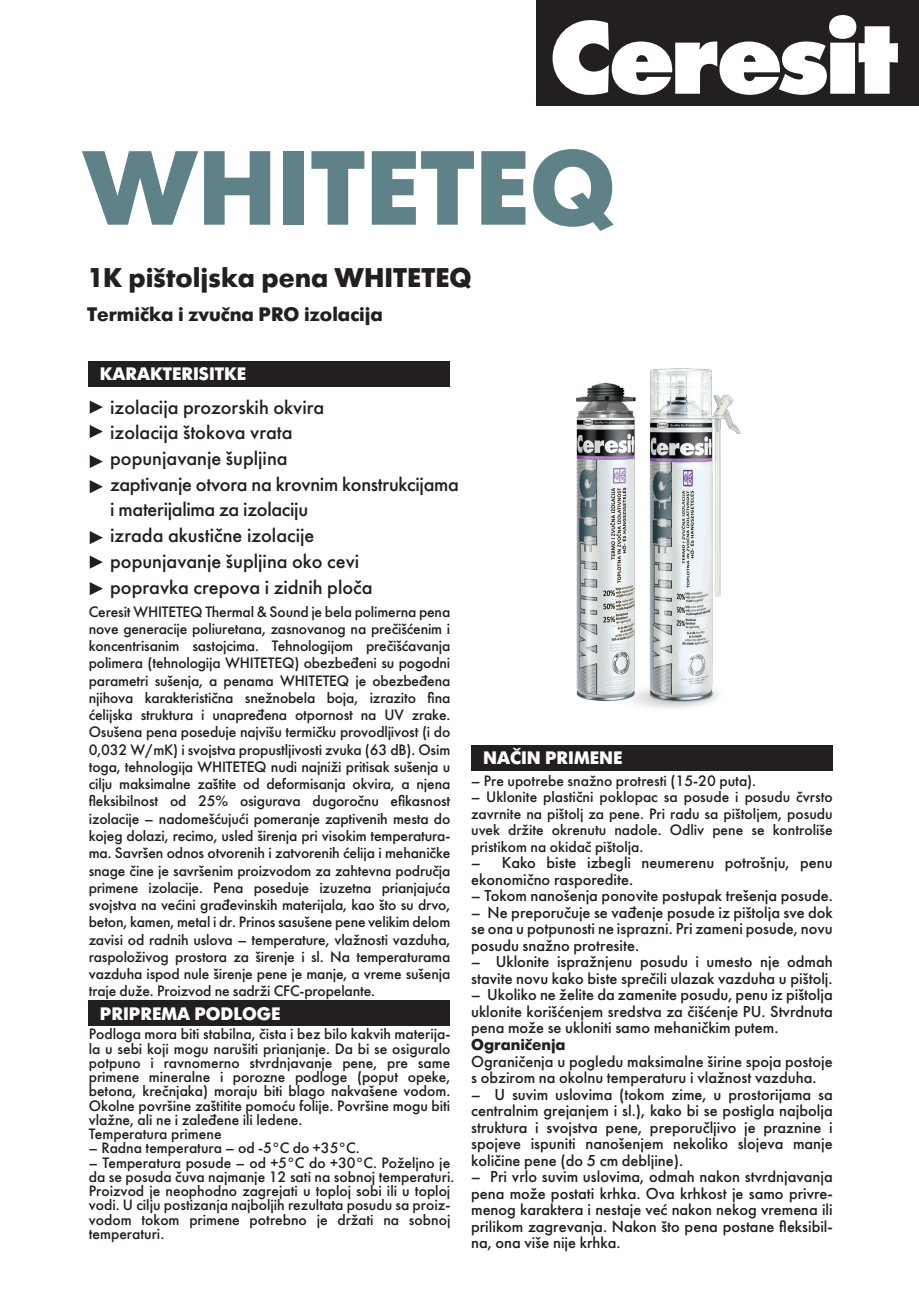
<style>
.page{position:relative;width:919px;height:1289px;background:#fff}
.page>*{position:absolute;margin:0;border:0;box-sizing:border-box;transform-origin:0 0}
.t1{font:700 105px "Futuris TT";color:#5f8288}
.t2{font:700 27px "Futura Futuris";color:#231f20}
.t3{font:19.5px/25.7px "Futura Futuris";color:#231f20}
.t4{font:700 19.5px "Futura Futuris";color:#231f20}
.t5{font:700 18px "Futura Futuris";color:#fff}
.t6{font:15.75px/16.5px "Futura Futuris";color:#231f20;text-align:justify}
.t7{font:700 15.75px "Futura Futuris";color:#231f20}
.t8{font:15px/17.2px "Futura Futuris";color:#231f20;text-align:justify}
</style>
<div class="page">
<img style="left:684px;top:368px;width:57px;height:340px">
<img style="left:575px;top:368px;width:109px;height:340px">
<div style="left:88px;top:361px;width:361px;height:25px;background:#231f20"></div>
<div style="left:536px;top:0;width:382px;height:105px;background:#231f20"></div>
<svg style="left:552px;top:15px;width:345px;height:80px"></svg>
<div style="left:88px;top:1000px;width:361px;height:25px;background:#231f20"></div>
<div style="left:471px;top:745px;width:361px;height:25px;background:#231f20"></div>
<svg style="left:90px;top:480px;width:13px;height:13px"></svg>
<svg style="left:90px;top:555px;width:13px;height:13px"></svg>
<svg style="left:90px;top:582px;width:13px;height:13px"></svg>
<svg style="left:90px;top:531px;width:13px;height:13px"></svg>
<svg style="left:90px;top:455px;width:13px;height:13px"></svg>
<svg style="left:90px;top:400px;width:13px;height:13px"></svg>
<svg style="left:90px;top:425px;width:13px;height:13px"></svg>
<h1 class="t1" style="left:83px;top:126px;width:534px">WHITETEQ</h1>
<h2 class="t2" style="left:87px;top:261px;width:386px">1K pištoljska pena WHITETEQ</h2>
<h3 class="t4" style="left:87px;top:302px;width:297px">Termička i zvučna PRO izolacija</h3>
<p class="t5" style="left:100px;top:363px;width:148px">KARAKTERISITKE</p>
<p class="t3" style="left:110px;top:394px;width:350px">izolacija prozorskih okvira<br>izolacija štokova vrata<br>popunjavanje šupljina<br>zaptivanje otvora na krovnim konstrukcijama i materijalima za izolaciju<br>izrada akustične izolacije<br>popunjavanje šupljina oko cevi<br>popravka crepova i zidnih ploča</p>
<p class="t8" style="left:89px;top:603px;width:363px">Ceresit WHITETEQ Thermal &amp; Sound je bela polimerna pena nove generacije poliuretana, zasnovanog na prečišćenim i koncentrisanim sastojcima. Tehnologijom prečišćavanja polimera (tehnologija WHITETEQ) obezbeđeni su pogodni parametri sušenja, a penama WHITETEQ je obezbeđena njihova karakteristična snežnobela boja, izrazito fina ćelijska struktura i unapređena otpornost na UV zrake.<br>Osušena pena poseduje najvišu termičku provodljivost (i do 0,032 W/mK) i svojstva propustljivosti zvuka (63 dB). Osim toga, tehnologija WHITETEQ nudi najniži pritisak sušenja u cilju maksimalne zaštite od deformisanja okvira, a njena fleksibilnost od 25% osigurava dugoročnu efikasnost izolacije – nadomešćujući pomeranje zaptivenih mesta do kojeg dolazi, recimo, usled širenja pri visokim temperatura&shy;ma. Savršen odnos otvorenih i zatvorenih ćelija i mehaničke snage čine je savršenim proizvodom za zahtevna područja primene izolacije. Pena poseduje izuzetna prianjajuća svojstva na većini građevinskih materijala, kao što su drvo, beton, kamen, metal i dr. Prinos sasušene pene velikim delom zavisi od radnih uslova – temperature, vlažnosti vazduha, raspoloživog prostora za širenje i sl. Na temperaturama vazduha ispod nule širenje pene je manje, a vreme sušenja traje duže. Proizvod ne sadrži CFC-propelante.</p>
<p class="t8" style="left:89px;top:1027px;width:363px;line-height:14.2px;text-align:left">Podloga mora biti stabilna, čista i bez bilo kakvih materija&shy;la u sebi koji mogu narušiti prianjanje. Da bi se osiguralo potpuno i ravnomerno stvrdnjavanje pene, pre same primene mineralne i porozne podloge (poput opeke, betona, krečnjaka) moraju biti blago nakvašene vodom.<br>Okolne površine zaštitite pomoću folije. Površine mogu biti vlažne, ali ne i zaleđene ili ledene.<br>Temperatura primene</p>
<p class="t8" style="left:89px;top:1139px;width:272px">– Radna temperatura – od -5°C do +35°C.</p>
<p class="t8" style="left:89px;top:1155px;width:367px;line-height:14.2px;text-align:left">– Temperatura posude – od +5°C do +30°C. Poželjno je da se posuda čuva najmanje 12 sati na sobnoj temperaturi.<br>Proizvod je neophodno zagrejati u toploj sobi ili u toploj vodi. U cilju postizanja najboljih rezultata posudu sa proiz&shy;vodom tokom primene potrebno je držati na sobnoj temperaturi.</p>
<p class="t5" style="left:100px;top:1002px;width:182px">PRIPREMA PODLOGE</p>
<p class="t5" style="left:483px;top:747px;width:141px">NAČIN PRIMENE</p>
<p class="t8" style="left:471px;top:772px;width:286px">– Pre upotrebe snažno protresti (15-20 puta).</p>
<p class="t8" style="left:471px;top:789px;width:363px;line-height:16.5px">– Uklonite plastični poklopac sa posude i posudu čvrsto zavrnite na pištolj za pene. Pri radu sa pištoljem, posudu uvek držite okrenutu nadole. Odliv pene se kontroliše pristikom na okidač pištolja.</p>
<p class="t6" style="left:471px;top:854px;width:363px">– Kako biste izbegli neumerenu potrošnju, penu ekonomično rasporedite.</p>
<p class="t6" style="left:471px;top:887px;width:363px">– Tokom nanošenja ponovite postupak trešenja posude.</p>
<p class="t6" style="left:471px;top:904px;width:363px">– Ne preporučuje se vađenje posude iz pištolja sve dok se ona u potpunosti ne isprazni. Pri zameni posude, novu posudu snažno protresite.</p>
<p class="t6" style="left:471px;top:953px;width:363px">– Uklonite ispražnjenu posudu i umesto nje odmah stavite novu kako biste sprečili ulazak vazduha u pištolj.</p>
<p class="t6" style="left:471px;top:986px;width:363px">– Ukoliko ne želite da zamenite posudu, penu iz pištolja uklonite korišćenjem sredstva za čišćenje PU. Stvrdnuta pena može se ukloniti samo mehaničkim putem.</p>
<p class="t7" style="left:471px;top:1035px;width:96px">Ograničenja</p>
<p class="t6" style="left:471px;top:1052px;width:363px">Ograničenja u pogledu maksimalne širine spoja postoje s obzirom na okolnu temperaturu i vlažnost vazduha.</p>
<p class="t6" style="left:471px;top:1086px;width:363px">– U suvim uslovima (tokom zime, u prostorijama sa centralnim grejanjem i sl.), kako bi se postigla najbolja struktura i svojstva pene, preporučljivo je praznine i spojeve ispuniti nanošenjem nekoliko slojeva manje količine pene (do 5 cm debljine).</p>
<p class="t6" style="left:471px;top:1168px;width:363px">– Pri vrlo suvim uslovima, odmah nakon stvrdnjavanja pena može postati krhka. Ova krhkost je samo privre&shy;menog karaktera i nestaje već nakon nekog vremena ili prilikom zagrevanja. Nakon što pena postane fleksibil&shy;na, ona više nije krhka.</p>
</div>
